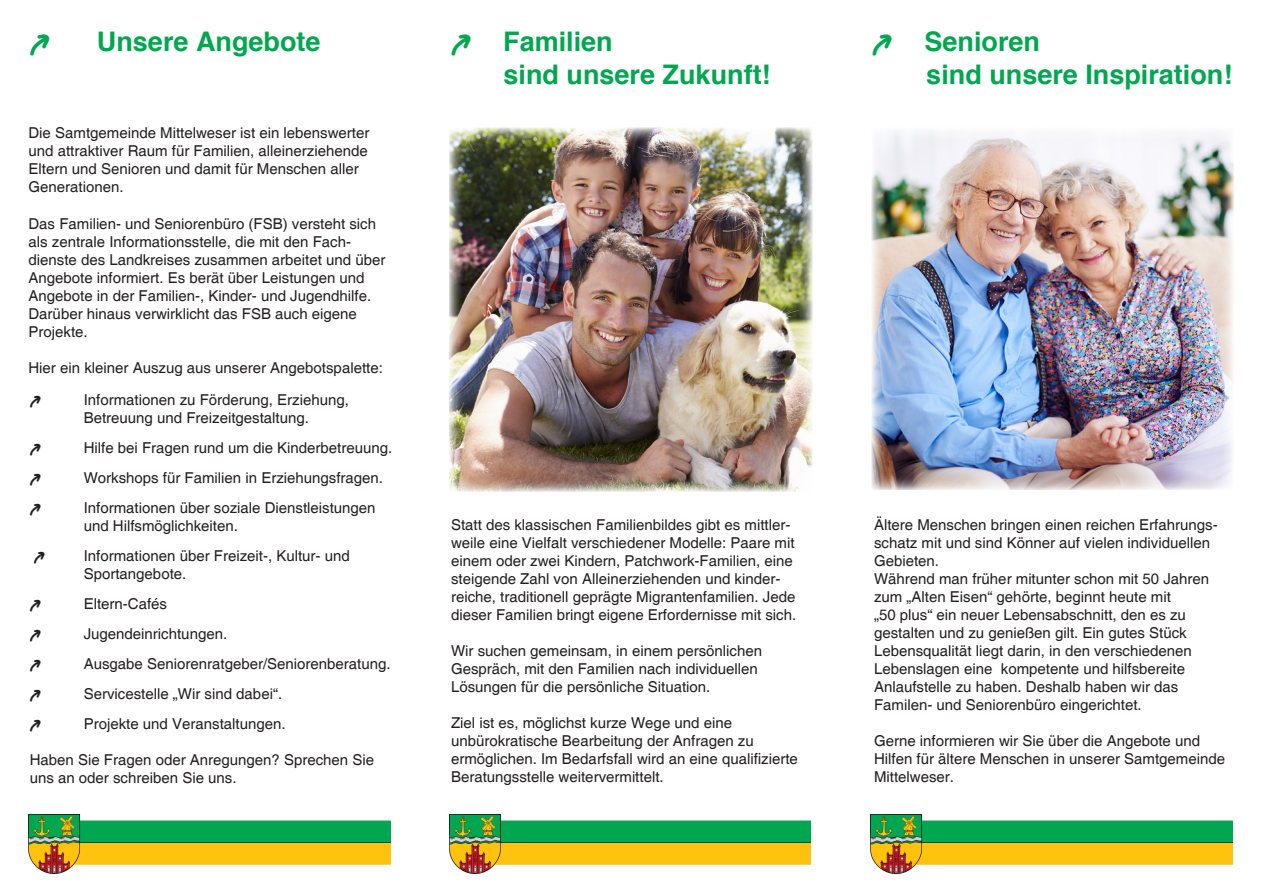
<style>
.page{position:relative;width:1263px;height:893px;background:#fff}
.page>*{position:absolute;margin:0;border:0;box-sizing:border-box;transform-origin:0 0}
.t1{font:700 27px "Helvetica";color:#00a650}
.t2{font:27px "Peax Webdesignarrows";color:#00a650}
.t3{font:15px/18px "Helvetica";color:#231f20}
.t4{font:15px "Peax Webdesignarrows";color:#231f20}
.s1{font-family:"Peax Webdesignarrows";font-weight:400}
</style>
<div class="page">
<img style="left:449px;top:128px;width:363px;height:363px">
<img style="left:872px;top:131px;width:361px;height:359px">
<img style="left:28px;top:814px;width:362px;height:60px">
<img style="left:449px;top:814px;width:362px;height:60px">
<img style="left:870px;top:814px;width:362px;height:60px">
<p class="t2" style="left:30px;top:29px;width:24px">V</p>
<p class="t1" style="left:97px;top:25px;width:225px">Unsere Angebote</p>
<p class="t3" style="left:28px;top:125px;width:342px">Die Samtgemeinde Mittelweser ist ein lebenswerter und attraktiver Raum für Familien, alleinerziehende Eltern und Senioren und damit für Menschen aller Generationen.</p>
<p class="t3" style="left:28px;top:215px;width:358px">Das Familien- und Seniorenbüro (FSB) versteht sich als zentrale Informationsstelle, die mit den Fach&shy;dienste des Landkreises zusammen arbeitet und über Angebote informiert. Es berät über Leistungen und Angebote in der Familien-, Kinder- und Jugendhilfe.<br>Darüber hinaus verwirklicht das FSB auch eigene Projekte.</p>
<p class="t3" style="left:28px;top:359px;width:356px">Hier ein kleiner Auszug aus unserer Angebotspalette:</p>
<p class="t4" style="left:30px;top:393px;width:14px">V</p>
<p class="t3" style="left:84px;top:392px;width:267px">Informationen zu Förderung, Erziehung,</p>
<p class="t3" style="left:84px;top:410px;width:227px">Betreuung und Freizeitgestaltung.</p>
<p class="t4" style="left:30px;top:441px;width:14px">V</p>
<p class="t3" style="left:84px;top:440px;width:310px">Hilfe bei Fragen rund um die Kinderbetreuung.</p>
<p class="t4" style="left:30px;top:471px;width:14px">V</p>
<p class="t3" style="left:84px;top:470px;width:301px">Workshops für Familien in Erziehungsfragen.</p>
<p class="t4" style="left:30px;top:501px;width:14px">V</p>
<p class="t3" style="left:84px;top:500px;width:293px">Informationen über soziale Dienstleistungen</p>
<p class="t3" style="left:84px;top:518px;width:156px">und Hilfsmöglichkeiten.</p>
<p class="t4" style="left:34px;top:549px;width:14px">V</p>
<p class="t3" style="left:84px;top:548px;width:267px">Informationen über Freizeit-, Kultur- und</p>
<p class="t3" style="left:84px;top:566px;width:104px">Sportangebote.</p>
<p class="t4" style="left:30px;top:597px;width:14px">V</p>
<p class="t3" style="left:84px;top:596px;width:85px">Eltern-Cafés</p>
<p class="t4" style="left:30px;top:627px;width:14px">V</p>
<p class="t3" style="left:84px;top:626px;width:145px">Jugendeinrichtungen.</p>
<p class="t4" style="left:30px;top:657px;width:14px">V</p>
<p class="t3" style="left:84px;top:656px;width:308px">Ausgabe Seniorenratgeber/Seniorenberatung.</p>
<p class="t4" style="left:30px;top:687px;width:14px">V</p>
<p class="t3" style="left:84px;top:686px;width:200px">Servicestelle „Wir sind dabei“.</p>
<p class="t4" style="left:30px;top:717px;width:14px">V</p>
<p class="t3" style="left:84px;top:716px;width:203px">Projekte und Veranstaltungen.</p>
<p class="t3" style="left:30px;top:752px;width:346px">Haben Sie Fragen oder Anregungen? Sprechen Sie uns an oder schreiben Sie uns.</p>
<p class="t1" style="left:451px;top:25px;width:163px"><span class="s1">V</span> Familien</p>
<p class="t1" style="left:504px;top:57px;width:269px">sind unsere Zukunft!</p>
<p class="t3" style="left:451px;top:516px;width:347px">Statt des klassischen Familienbildes gibt es mittler&shy;weile eine Vielfalt verschiedener Modelle: Paare mit einem oder zwei Kindern, Patchwork-Familien, eine steigende Zahl von Alleinerziehenden und kinder&shy;reiche, traditionell geprägte Migrantenfamilien. Jede dieser Familien bringt eigene Erfordernisse mit sich.</p>
<p class="t3" style="left:451px;top:642px;width:312px">Wir suchen gemeinsam, in einem persönlichen</p>
<p class="t3" style="left:451px;top:660px;width:308px">Gespräch, mit den Familien nach individuellen</p>
<p class="t3" style="left:451px;top:678px;width:261px">Lösungen für die persönliche Situation.</p>
<p class="t3" style="left:451px;top:714px;width:282px">Ziel ist es, möglichst kurze Wege und eine</p>
<p class="t3" style="left:451px;top:732px;width:304px">unbürokratische Bearbeitung der Anfragen zu</p>
<p class="t3" style="left:451px;top:750px;width:348px">ermöglichen. Im Bedarfsfall wird an eine qualifizierte<br>Beratungsstelle weitervermittelt.</p>
<p class="t1" style="left:872px;top:25px;width:169px"><span class="s1">V</span> Senioren</p>
<p class="t1" style="left:926px;top:57px;width:308px">sind unsere Inspiration!</p>
<p class="t3" style="left:874px;top:516px;width:345px">Ältere Menschen bringen einen reichen Erfahrungs&shy;schatz mit und sind Könner auf vielen individuellen<br>Gebieten.</p>
<p class="t3" style="left:874px;top:570px;width:337px">Während man früher mitunter schon mit 50 Jahren zum „Alten Eisen“ gehörte, beginnt heute mit</p>
<p class="t3" style="left:874px;top:606px;width:313px">„50 plus“ ein neuer Lebensabschnitt, den es zu</p>
<p class="t3" style="left:874px;top:624px;width:314px">gestalten und zu genießen gilt. Ein gutes Stück</p>
<p class="t3" style="left:874px;top:642px;width:319px">Lebensqualität liegt darin, in den verschiedenen</p>
<p class="t3" style="left:874px;top:660px;width:313px">Lebenslagen eine kompetente und hilfsbereite</p>
<p class="t3" style="left:874px;top:678px;width:306px">Anlaufstelle zu haben. Deshalb haben wir das</p>
<p class="t3" style="left:874px;top:696px;width:269px">Familen- und Seniorenbüro eingerichtet.</p>
<p class="t3" style="left:874px;top:732px;width:352px">Gerne informieren wir Sie über die Angebote und<br>Hilfen für ältere Menschen in unserer Samtgemeinde<br>Mittelweser.</p>
</div>
